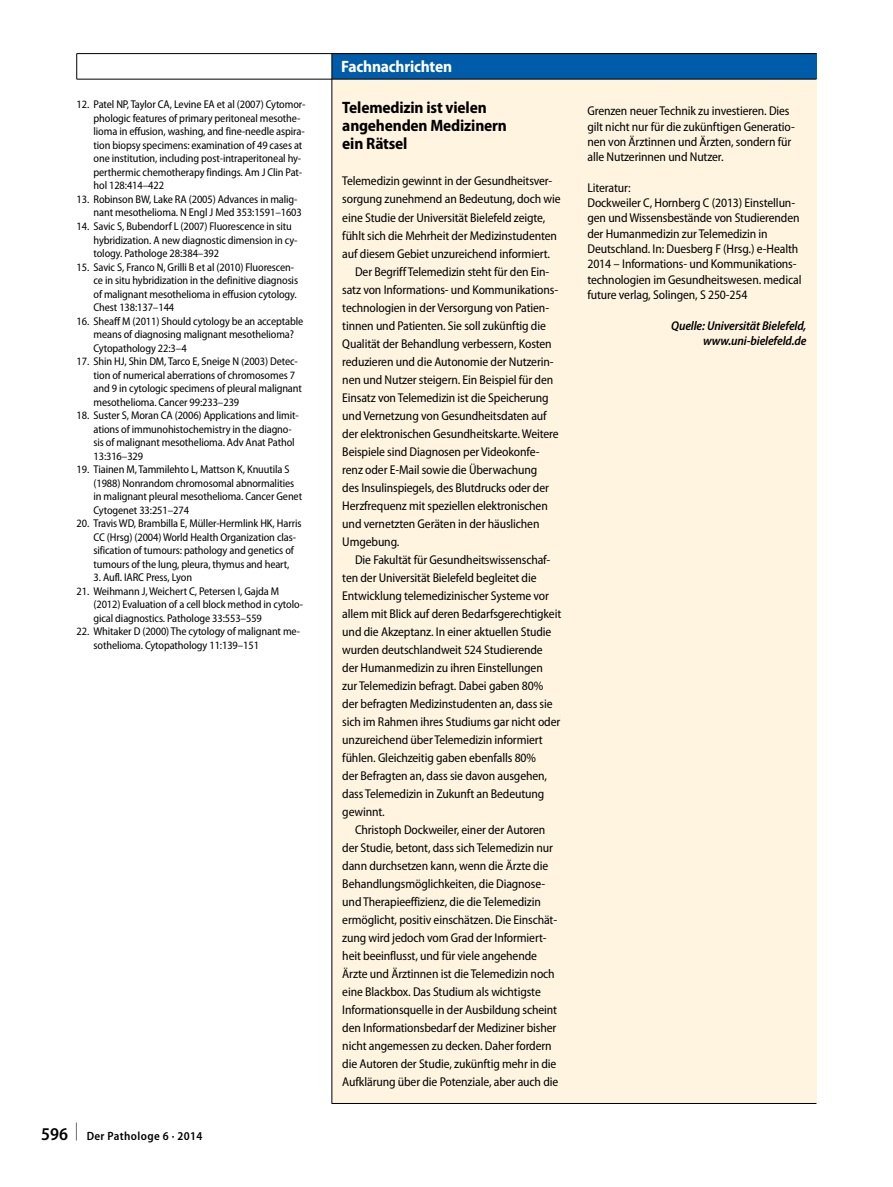
<style>
.page{position:relative;width:893px;height:1187px;background:#fff}
.page>*{position:absolute;margin:0;border:0;box-sizing:border-box;transform-origin:0 0}
._302_BB_FN_headline{font:700 semi-condensed 16.5px/18px "Myriad Pro";letter-spacing:-.01em;color:#000}
._001_rubrik{font:700 semi-condensed 16.5px "Myriad Pro";letter-spacing:-.01em;color:#fff}
._306_BB_FN_text_ohne{font:semi-condensed 12.75px/18px "Myriad Pro";letter-spacing:-.01em;color:#000}
._308_BB_FN_autor_que{font:italic 600 semi-condensed 12.75px "Myriad Pro";letter-spacing:-.01em;color:#000}
.t1{font:600 semi-condensed 12px "Myriad Pro";letter-spacing:.03em;color:#000}
._023_literatur{font:semi-condensed 11.25px/13.5px "Myriad Pro";letter-spacing:-.01em;color:#000}
.s1{font-size:18px}
</style>
<div class="page">
<div style="left:332px;top:79px;width:484px;height:1024px;background:#fff4e0"></div>
<div style="left:332px;top:54px;width:484px;height:25px;background:#005ba9"></div>
<hr style="left:332px;top:54px;width:1px;height:1049px;background:#000">
<hr style="left:332px;top:1103px;width:484px;height:1px;background:#000">
<hr style="left:77px;top:53px;width:739px;height:1px;background:#000">
<svg style="left:76px;top:54px;width:1px;height:25px"></svg>
<hr style="left:77px;top:79px;width:739px;height:1px;background:#000">
<p class="_023_literatur" style="left:94px;top:98px;width:213px;text-indent:-17px">12. Patel NP, Taylor CA, Levine EA et al (2007) Cytomor&shy;phologic features of primary peritoneal mesothe&shy;lioma in effusion, washing, and fine-needle aspira&shy;tion biopsy specimens: examination of 49 cases at one institution, including post-intraperitoneal hy&shy;perthermic chemotherapy findings. Am J Clin Pat&shy;hol 128:414–422</p>
<p class="_023_literatur" style="left:94px;top:193px;width:210px;text-indent:-17px">13. Robinson BW, Lake RA (2005) Advances in malig&shy;nant mesothelioma. N Engl J Med 353:1591–1603</p>
<p class="_023_literatur" style="left:94px;top:220px;width:205px;text-indent:-17px">14. Savic S, Bubendorf L (2007) Fluorescence in situ hybridization. A new diagnostic dimension in cy&shy;tology. Pathologe 28:384–392</p>
<p class="_023_literatur" style="left:94px;top:260px;width:206px;text-indent:-17px">15. Savic S, Franco N, Grilli B et al (2010) Fluorescen&shy;ce in situ hybridization in the definitive diagnosis of malignant mesothelioma in effusion cytology.<br>Chest 138:137–144</p>
<p class="_023_literatur" style="left:94px;top:314px;width:211px;text-indent:-17px">16. Sheaff M (2011) Should cytology be an acceptable means of diagnosing malignant mesothelioma?<br>Cytopathology 22:3–4</p>
<p class="_023_literatur" style="left:94px;top:355px;width:210px;text-indent:-17px">17. Shin HJ, Shin DM, Tarco E, Sneige N (2003) Detec&shy;tion of numerical aberrations of chromosomes 7 and 9 in cytologic specimens of pleural malignant mesothelioma. Cancer 99:233–239</p>
<p class="_023_literatur" style="left:94px;top:409px;width:207px;text-indent:-17px">18. Suster S, Moran CA (2006) Applications and limit&shy;ations of immunohistochemistry in the diagno&shy;sis of malignant mesothelioma. Adv Anat Pathol 13:316–329</p>
<p class="_023_literatur" style="left:94px;top:463px;width:210px;text-indent:-17px">19. Tiainen M, Tammilehto L, Mattson K, Knuutila S (1988) Nonrandom chromosomal abnormalities in malignant pleural mesothelioma. Cancer Genet Cytogenet 33:251–274</p>
<p class="_023_literatur" style="left:94px;top:517px;width:209px;text-indent:-17px">20. TravisWD, Brambilla E, Müller-Hermlink HK, Harris CC (Hrsg) (2004)World Health Organization clas&shy;sification of tumours: pathology and genetics of tumours of the lung, pleura, thymus and heart,</p>
<p class="_023_literatur" style="left:94px;top:571px;width:100px">3. Aufl. IARC Press, Lyon</p>
<p class="_023_literatur" style="left:94px;top:584px;width:211px;text-indent:-17px">21. Weihmann J,Weichert C, Petersen I, Gajda M (2012) Evaluation of a cell block method in cytolo&shy;gical diagnostics. Pathologe 33:553–559</p>
<p class="_023_literatur" style="left:94px;top:625px;width:208px;text-indent:-17px">22. Whitaker D (2000) The cytology of malignant me&shy;sothelioma. Cytopathology 11:139–151</p>
<p class="t1" style="left:41px;top:1129px;width:163px"><span class="s1">596 </span><sup>|</sup> Der Pathologe 6 · 2014</p>
<p class="_001_rubrik" style="left:341px;top:57px;width:112px">Fachnachrichten</p>
<p class="_302_BB_FN_headline" style="left:342px;top:99px;width:166px">Telemedizin ist vielen angehenden Medizinern ein Rätsel</p>
<p class="_306_BB_FN_text_ohne" style="left:342px;top:172px;width:220px">Telemedizin gewinnt in der Gesundheitsver&shy;sorgung zunehmend an Bedeutung, doch wie eine Studie der Universität Bielefeld zeigte, fühlt sich die Mehrheit der Medizinstudenten auf diesem Gebiet unzureichend informiert.</p>
<p class="_306_BB_FN_text_ohne" style="left:342px;top:262px;width:218px;text-indent:13px">Der Begriff Telemedizin steht für den Ein&shy;satz von Informations- und Kommunikations&shy;technologien in der Versorgung von Patien&shy;tinnen und Patienten. Sie soll zukünftig die Qualität der Behandlung verbessern, Kosten reduzieren und die Autonomie der Nutzerin&shy;nen und Nutzer steigern. Ein Beispiel für den Einsatz von Telemedizin ist die Speicherung und Vernetzung von Gesundheitsdaten auf der elektronischen Gesundheitskarte.Weitere Beispiele sind Diagnosen per Videokonfe&shy;renz oder E-Mail sowie die Überwachung<br>des Insulinspiegels, des Blutdrucks oder der Herzfrequenz mit speziellen elektronischen und vernetzten Geräten in der häuslichen Umgebung.</p>
<p class="_306_BB_FN_text_ohne" style="left:342px;top:550px;width:220px;text-indent:13px">Die Fakultät für Gesundheitswissenschaf&shy;ten der Universität Bielefeld begleitet die Entwicklung telemedizinischer Systeme vor allem mit Blick auf deren Bedarfsgerechtigkeit und die Akzeptanz. In einer aktuellen Studie wurden deutschlandweit 524 Studierende der Humanmedizin zu ihren Einstellungen<br>zur Telemedizin befragt. Dabei gaben 80% der befragten Medizinstudenten an, dass sie sich im Rahmen ihres Studiums gar nicht oder unzureichend über Telemedizin informiert fühlen. Gleichzeitig gaben ebenfalls 80%<br>der Befragten an, dass sie davon ausgehen, dass Telemedizin in Zukunft an Bedeutung gewinnt.</p>
<p class="_306_BB_FN_text_ohne" style="left:342px;top:820px;width:218px;text-indent:13px">Christoph Dockweiler, einer der Autoren der Studie, betont, dass sich Telemedizin nur dann durchsetzen kann, wenn die Ärzte die Behandlungsmöglichkeiten, die Diagnose&shy;und Therapieeffizienz, die die Telemedizin ermöglicht, positiv einschätzen. Die Einschät&shy;zung wird jedoch vom Grad der Informiert&shy;heit beeinflusst, und für viele angehende Ärzte und Ärztinnen ist die Telemedizin noch eine Blackbox. Das Studium als wichtigste Informationsquelle in der Ausbildung scheint den Informationsbedarf der Mediziner bisher nicht angemessen zu decken. Daher fordern die Autoren der Studie, zukünftig mehr in die Aufklärung über die Potenziale, aber auch die</p>
<p class="_306_BB_FN_text_ohne" style="left:587px;top:104px;width:209px;line-height:15.3px">Grenzen neuer Technik zu investieren. Dies gilt nicht nur für die zukünftigen Generatio&shy;nen von Ärztinnen und Ärzten, sondern für alle Nutzerinnen und Nutzer.</p>
<p class="_306_BB_FN_text_ohne" style="left:587px;top:179px;width:45px">Literatur:</p>
<p class="_306_BB_FN_text_ohne" style="left:587px;top:195px;width:216px;line-height:15.3px">Dockweiler C, Hornberg C (2013) Einstellun&shy;gen undWissensbestände von Studierenden der Humanmedizin zur Telemedizin in Deutschland. In: Duesberg F (Hrsg.) e-Health 2014 – Informations- und Kommunikations&shy;technologien im Gesundheitswesen. medical future verlag, Solingen, S 250-254</p>
<p class="_308_BB_FN_autor_que" style="left:671px;top:318px;width:137px">Quelle: Universität Bielefeld,</p>
<p class="_308_BB_FN_autor_que" style="left:703px;top:334px;width:105px">www.uni-bielefeld.de</p>
</div>
